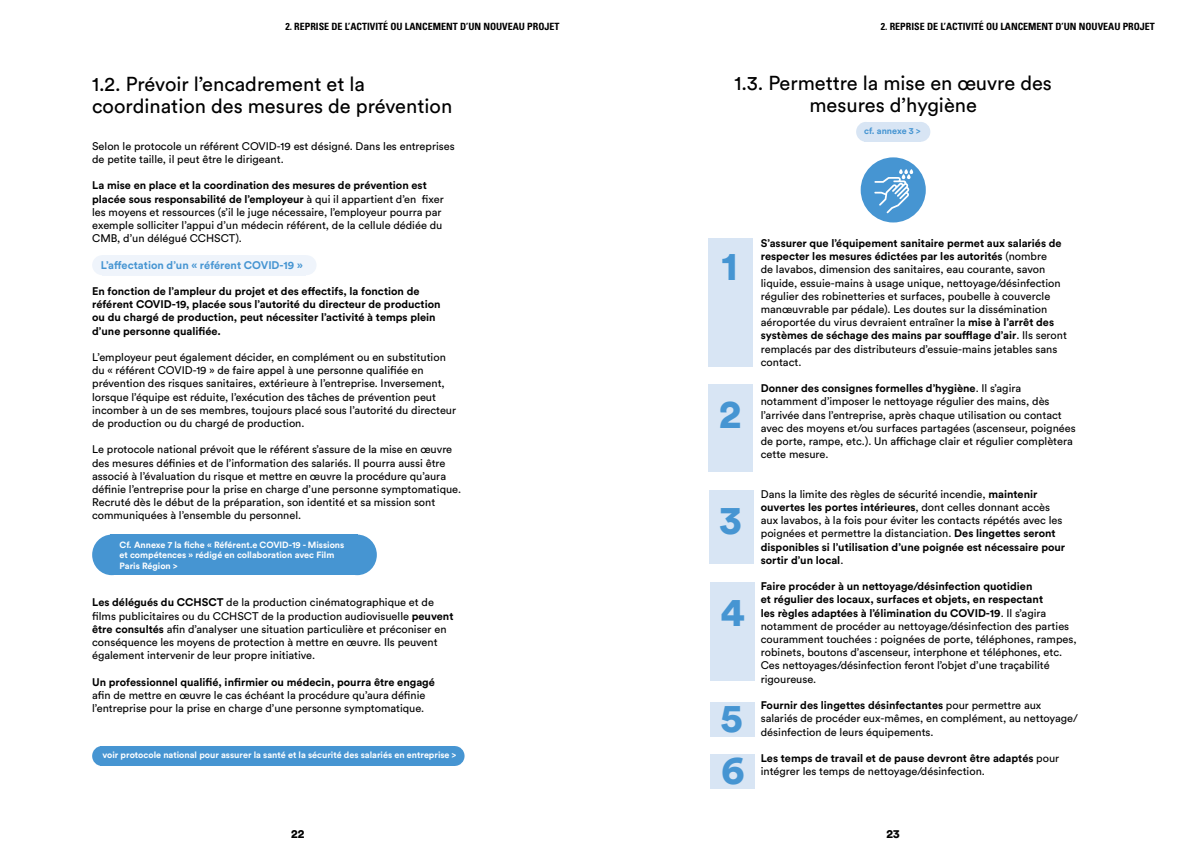
<style>
.page{position:relative;width:1191px;height:842px;background:#fff}
.page>*{position:absolute;margin:0;border:0;box-sizing:border-box;transform-origin:0 0}
.t1{font:900 40px/52.3px "Circular Std";color:#4695d2}
.t2{font:20px/22px "Circular Std";color:#000}
.t3{font:900 12px "Circular Std";color:#000}
.t4{font:11px/13.2px "Circular Std";color:#000}
.t5{font:700 11px/13.2px "Circular Std";color:#000}
.t6{font:700 11px "Circular Std";color:#4695d2}
.t7{font:700 condensed 10px "Univers LT Std";color:#000}
.t8{font:700 9px/10.8px "Circular Std";color:#fff}
.t9{font:700 9px "Circular Std";color:#4695d2}
.s1{font-weight:700}
</style>
<div class="page">
<div style="left:92px;top:255px;width:21px;height:20px;background:#eff4fb;border-radius:50%"></div>
<div style="left:102px;top:255px;width:204px;height:20px;background:#eff4fb"></div>
<div style="left:296px;top:255px;width:20px;height:20px;background:#eff4fb;border-radius:50%"></div>
<div style="left:92px;top:535px;width:39px;height:40px;background:#4695d2;border-radius:50%"></div>
<div style="left:110px;top:535px;width:247px;height:40px;background:#4695d2"></div>
<div style="left:338px;top:535px;width:39px;height:40px;background:#4695d2;border-radius:50%"></div>
<div style="left:911px;top:122px;width:19px;height:20px;background:#d8e5f4;border-radius:50%"></div>
<div style="left:856px;top:122px;width:19px;height:20px;background:#d8e5f4;border-radius:50%"></div>
<div style="left:864px;top:122px;width:56px;height:20px;background:#d8e5f4"></div>
<div style="left:708px;top:238px;width:45px;height:128px;background:#d8e5f4"></div>
<div style="left:708px;top:384px;width:45px;height:88px;background:#d8e5f4"></div>
<div style="left:709px;top:490px;width:44px;height:74px;background:#d8e5f4"></div>
<div style="left:710px;top:583px;width:44px;height:98px;background:#d8e5f4"></div>
<div style="left:710px;top:702px;width:44px;height:34px;background:#d8e5f4"></div>
<div style="left:710px;top:754px;width:45px;height:35px;background:#d8e5f4"></div>
<div style="left:860px;top:157px;width:65px;height:65px;background:#4695d2;border-radius:50%"></div>
<svg style="left:874px;top:169px;width:39px;height:44px"></svg>
<div style="left:445px;top:746px;width:19px;height:20px;background:#4695d2;border-radius:50%"></div>
<div style="left:92px;top:746px;width:19px;height:20px;background:#4695d2;border-radius:50%"></div>
<div style="left:100px;top:746px;width:355px;height:20px;background:#4695d2"></div>
<p class="t7" style="left:285px;top:20px;width:276px">2. REPRISE DE L’ACTIVITÉ OU LANCEMENT D’UN NOUVEAU PROJET</p>
<h2 class="t2" style="left:92px;top:73px;width:361px">1.2. Prévoir l’encadrement et la coordination des mesures de prévention</h2>
<p class="t4" style="left:92px;top:139px;width:364px">Selon le protocole un référent COVID-19 est désigné. Dans les entreprises de petite taille, il peut être le dirigeant.</p>
<p class="t4" style="left:92px;top:179px;width:353px"><span class="s1">La mise en place et la coordination des mesures de prévention est placée sous responsabilité de l’employeur</span> à qui il appartient d’en fixer les moyens et ressources (s’il le juge nécessaire, l’employeur pourra par exemple solliciter l’appui d’un médecin référent, de la cellule dédiée du CMB, d’un délégué CCHSCT).</p>
<p class="t6" style="left:101px;top:258px;width:204px">L’affectation d’un « référent COVID-19 »</p>
<p class="t5" style="left:92px;top:284px;width:350px">En fonction de l’ampleur du projet et des effectifs, la fonction de référent COVID-19, placée sous l’autorité du directeur de production ou du chargé de production, peut nécessiter l’activité à temps plein d’une personne qualifiée.</p>
<p class="t4" style="left:92px;top:350px;width:365px">L’employeur peut également décider, en complément ou en substitution du « référent COVID-19 » de faire appel à une personne qualifiée en prévention des risques sanitaires, extérieure à l’entreprise. Inversement, lorsque l’équipe est réduite, l’exécution des tâches de prévention peut incomber à un de ses membres, toujours placé sous l’autorité du directeur de production ou du chargé de production.</p>
<p class="t4" style="left:92px;top:443px;width:370px">Le protocole national prévoit que le référent s’assure de la mise en œuvre des mesures définies et de l’information des salariés. Il pourra aussi être associé à l’évaluation du risque et mettre en œuvre la procédure qu’aura définie l’entreprise pour la prise en charge d’une personne symptomatique.<br>Recruté dès le début de la préparation, son identité et sa mission sont communiquées à l’ensemble du personnel.</p>
<p class="t8" style="left:119px;top:539px;width:226px">Cf. Annexe 7 la fiche « Référent.e COVID-19 - Missions et compétences » rédigé en collaboration avec Film<br>Paris Région &gt;</p>
<p class="t4" style="left:92px;top:596px;width:363px"><span class="s1">Les délégués du CCHSCT</span> de la production cinématographique et de films publicitaires ou du CCHSCT de la production audiovisuelle <span class="s1">peuvent être consultés</span> afin d’analyser une situation particulière et préconiser en conséquence les moyens de protection à mettre en œuvre. Ils peuvent également intervenir de leur propre initiative.</p>
<p class="t5" style="left:92px;top:675px;width:344px">Un professionnel qualifié, infirmier ou médecin, pourra être engagé</p>
<p class="t4" style="left:92px;top:688px;width:335px">afin de mettre en œuvre le cas échéant la procédure qu’aura définie l’entreprise pour la prise en charge d’une personne symptomatique.</p>
<p class="t8" style="left:102px;top:750px;width:355px">voir protocole national pour assurer la santé et la sécurité des salariés en entreprise &gt;</p>
<p class="t7" style="left:881px;top:20px;width:276px">2. REPRISE DE L’ACTIVITÉ OU LANCEMENT D’UN NOUVEAU PROJET</p>
<h2 class="t2" style="left:734px;top:72px;width:319px;text-align:center">1.3. Permettre la mise en œuvre des mesures d’hygiène</h2>
<p class="t9" style="left:864px;top:125px;width:58px">cf. annexe 3 &gt;</p>
<h1 class="t1" style="left:721px;top:239px;width:18px">1</h1>
<h1 class="t1" style="left:719px;top:386px;width:24px">2</h1>
<h1 class="t1" style="left:719px;top:492px;width:23px">3</h1>
<h1 class="t1" style="left:720px;top:584px;width:26px">4</h1>
<h1 class="t1" style="left:720px;top:691px;width:26px">5<br>6</h1>
<p class="t4" style="left:761px;top:236px;width:308px"><span class="s1">S’assurer que l’équipement sanitaire permet aux salariés de respecter les mesures édictées par les autorités</span> (nombre<br>de lavabos, dimension des sanitaires, eau courante, savon liquide, essuie-mains à usage unique, nettoyage/désinfection régulier des robinetteries et surfaces, poubelle à couvercle manœuvrable par pédale). Les doutes sur la dissémination aéroportée du virus devraient entraîner la <span class="s1">mise à l’arrêt des systèmes de séchage des mains par soufflage d’air</span>. Ils seront remplacés par des distributeurs d’essuie-mains jetables sans contact.</p>
<p class="t4" style="left:761px;top:382px;width:316px"><span class="s1">Donner des consignes formelles d’hygiène</span>. Il s’agira notamment d’imposer le nettoyage régulier des mains, dès l’arrivée dans l’entreprise, après chaque utilisation ou contact avec des moyens et/ou surfaces partagées (ascenseur, poignées de porte, rampe, etc.). Un affichage clair et régulier complètera cette mesure.</p>
<p class="t4" style="left:761px;top:487px;width:306px">Dans la limite des règles de sécurité incendie, <span class="s1">maintenir ouvertes les portes intérieures</span>, dont celles donnant accès aux lavabos, à la fois pour éviter les contacts répétés avec les poignées et permettre la distanciation. <span class="s1">Des lingettes seront disponibles si l’utilisation d’une poignée est nécessaire pour sortir d’un local</span>.</p>
<p class="t4" style="left:761px;top:580px;width:317px"><span class="s1">Faire procéder à un nettoyage/désinfection quotidien<br>et régulier des locaux, surfaces et objets, en respectant<br>les règles adaptées à l’élimination du COVID-19</span>. Il s’agira notamment de procéder au nettoyage/désinfection des parties couramment touchées : poignées de porte, téléphones, rampes, robinets, boutons d’ascenseur, interphone et téléphones, etc.<br>Ces nettoyages/désinfection feront l’objet d’une traçabilité rigoureuse.</p>
<p class="t4" style="left:761px;top:698px;width:319px"><span class="s1">Fournir des lingettes désinfectantes</span> pour permettre aux salariés de procéder eux-mêmes, en complément, au nettoyage/ désinfection de leurs équipements.</p>
<p class="t4" style="left:761px;top:751px;width:300px"><span class="s1">Les temps de travail et de pause devront être adaptés</span> pour intégrer les temps de nettoyage/désinfection.</p>
<p class="t3" style="left:291px;top:825px;width:15px">22</p>
<p class="t3" style="left:886px;top:825px;width:15px">23</p>
</div>
